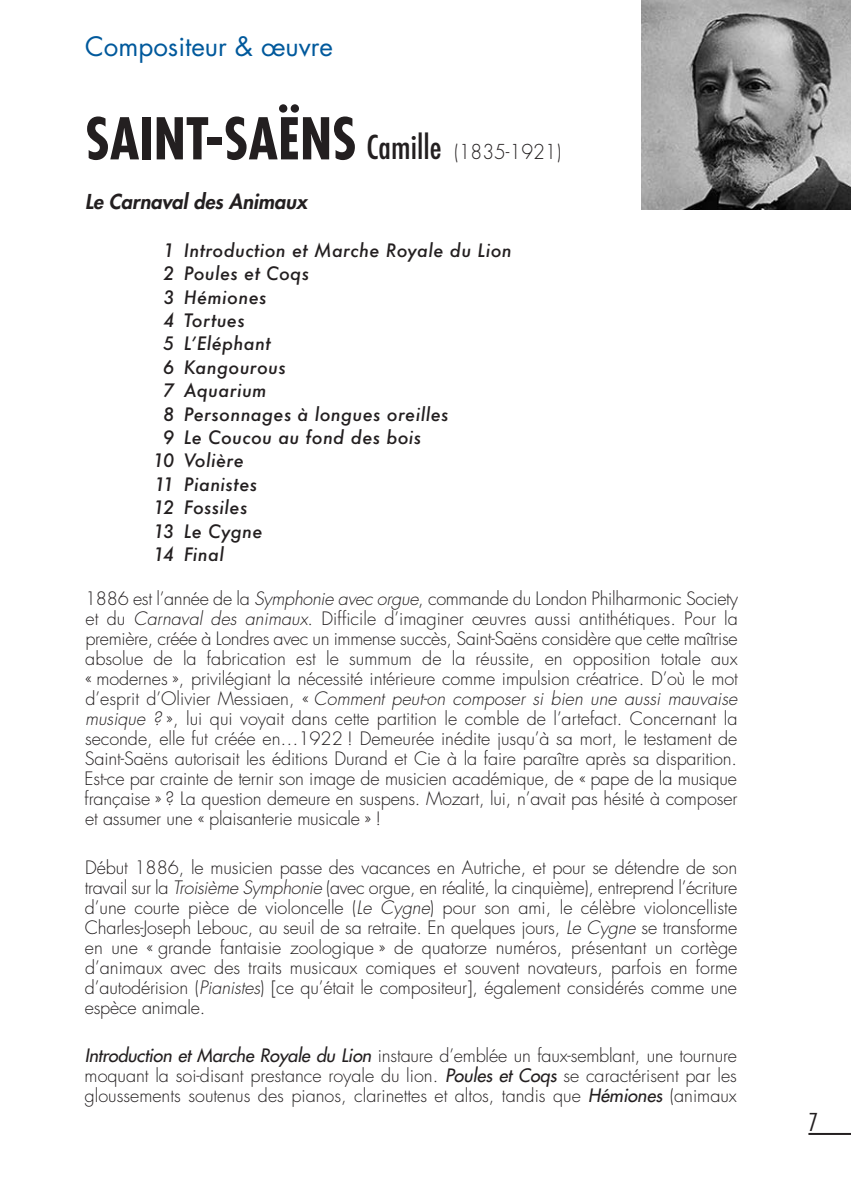
<style>
.page{position:relative;width:851px;height:1191px;background:#fff}
.page>*{position:absolute;margin:0;border:0;box-sizing:border-box;transform-origin:0 0}
.t1{font:700 condensed 56px "Futura";color:#231f20}
.t2{font:26px "Futura";color:#01599c}
.t3{font:300 condensed 24px "Futura";color:#231f20}
.t4{font:italic 800 20px "Futura";color:#231f20}
.t5{font:300 18px/20px "Futura";letter-spacing:-.01em;color:#231f20;text-align:justify}
.t6{font:italic 500 18px "Futura";letter-spacing:.02em;color:#231f20}
.s1{font-weight:500;font-size:32px}
.s2{font-weight:300;font-stretch:normal;font-size:20px}
.s3{font-style:italic}
.s4{font-weight:400;font-style:italic}
</style>
<div class="page">
<hr style="left:808px;top:1133px;width:42px;height:2px;background:#231f20">
<img style="left:641px;top:0;width:209px;height:210px">
<h2 class="t2" style="left:85px;top:34px;width:249px">Compositeur &amp; œuvre</h2>
<h1 class="t1" style="left:85px;top:114px;width:477px">SAINT-SAËNS <span class="s1">Camille</span> <span class="s2">(1835-1921)</span></h1>
<p class="t4" style="left:85px;top:192px;width:224px">Le Carnaval des Animaux</p>
<p class="t6" style="left:163px;top:240px;width:350px">1 Introduction et Marche Royale du Lion</p>
<p class="t6" style="left:163px;top:263px;width:147px">2 Poules et Coqs</p>
<p class="t6" style="left:163px;top:287px;width:104px">3 Hémiones</p>
<p class="t6" style="left:163px;top:310px;width:83px">4 Tortues</p>
<p class="t6" style="left:163px;top:334px;width:109px">5 L’Eléphant</p>
<p class="t6" style="left:163px;top:357px;width:124px">6 Kangourous</p>
<p class="t6" style="left:163px;top:380px;width:105px">7 Aquarium</p>
<p class="t6" style="left:163px;top:404px;width:286px">8 Personnages à longues oreilles</p>
<p class="t6" style="left:163px;top:427px;width:259px">9 Le Coucou au fond des bois</p>
<p class="t6" style="left:153px;top:451px;width:92px">10 Volière</p>
<p class="t6" style="left:154px;top:474px;width:104px">11 Pianistes</p>
<p class="t6" style="left:153px;top:497px;width:95px">12 Fossiles</p>
<p class="t6" style="left:153px;top:521px;width:110px">13 Le Cygne</p>
<p class="t6" style="left:153px;top:544px;width:72px">14 Final</p>
<p class="t5" style="left:85px;top:590px;width:654px">1886 est l’année de la <span class="s3">Symphonie avec orgue</span>, commande du London Philharmonic Society et du <span class="s3">Carnaval des animaux</span>. Difficile d’imaginer œuvres aussi antithétiques. Pour la première, créée à Londres avec un immense succès, Saint-Saëns considère que cette maîtrise absolue de la fabrication est le summum de la réussite, en opposition totale aux « modernes », privilégiant la nécessité intérieure comme impulsion créatrice. D’où le mot d’esprit d’Olivier Messiaen, « <span class="s3">Comment peut-on composer si bien une aussi mauvaise musique ?</span> », lui qui voyait dans cette partition le comble de l’artefact. Concernant la seconde, elle fut créée en…1922 ! Demeurée inédite jusqu’à sa mort, le testament de Saint-Saëns autorisait les éditions Durand et Cie à la faire paraître après sa disparition.<br>Est-ce par crainte de ternir son image de musicien académique, de « pape de la musique française » ? La question demeure en suspens. Mozart, lui, n’avait pas hésité à composer et assumer une « plaisanterie musicale » !</p>
<p class="t5" style="left:85px;top:858px;width:654px">Début 1886, le musicien passe des vacances en Autriche, et pour se détendre de son travail sur la <span class="s3">Troisième Symphonie</span> (avec orgue, en réalité, la cinquième), entreprend l’écriture d’une courte pièce de violoncelle (<span class="s3">Le Cygne</span>) pour son ami, le célèbre violoncelliste Charles-Joseph Lebouc, au seuil de sa retraite. En quelques jours, <span class="s3">Le Cygne</span> se transforme en une « grande fantaisie zoologique » de quatorze numéros, présentant un cortège d’animaux avec des traits musicaux comiques et souvent novateurs, parfois en forme d’autodérision (<span class="s3">Pianistes</span>) [ce qu’était le compositeur], également considérés comme une espèce animale.</p>
<p class="t5" style="left:84px;top:1047px;width:654px"><span class="s4">Introduction et Marche Royale du Lion</span> instaure d’emblée un faux-semblant, une tournure moquant la soi-disant prestance royale du lion. <span class="s4">Poules et Coqs</span> se caractérisent par les gloussements soutenus des pianos, clarinettes et altos, tandis que <span class="s4">Hémiones</span> (animaux</p>
<h3 class="t3" style="left:808px;top:1111px;width:11px">7</h3>
</div>
